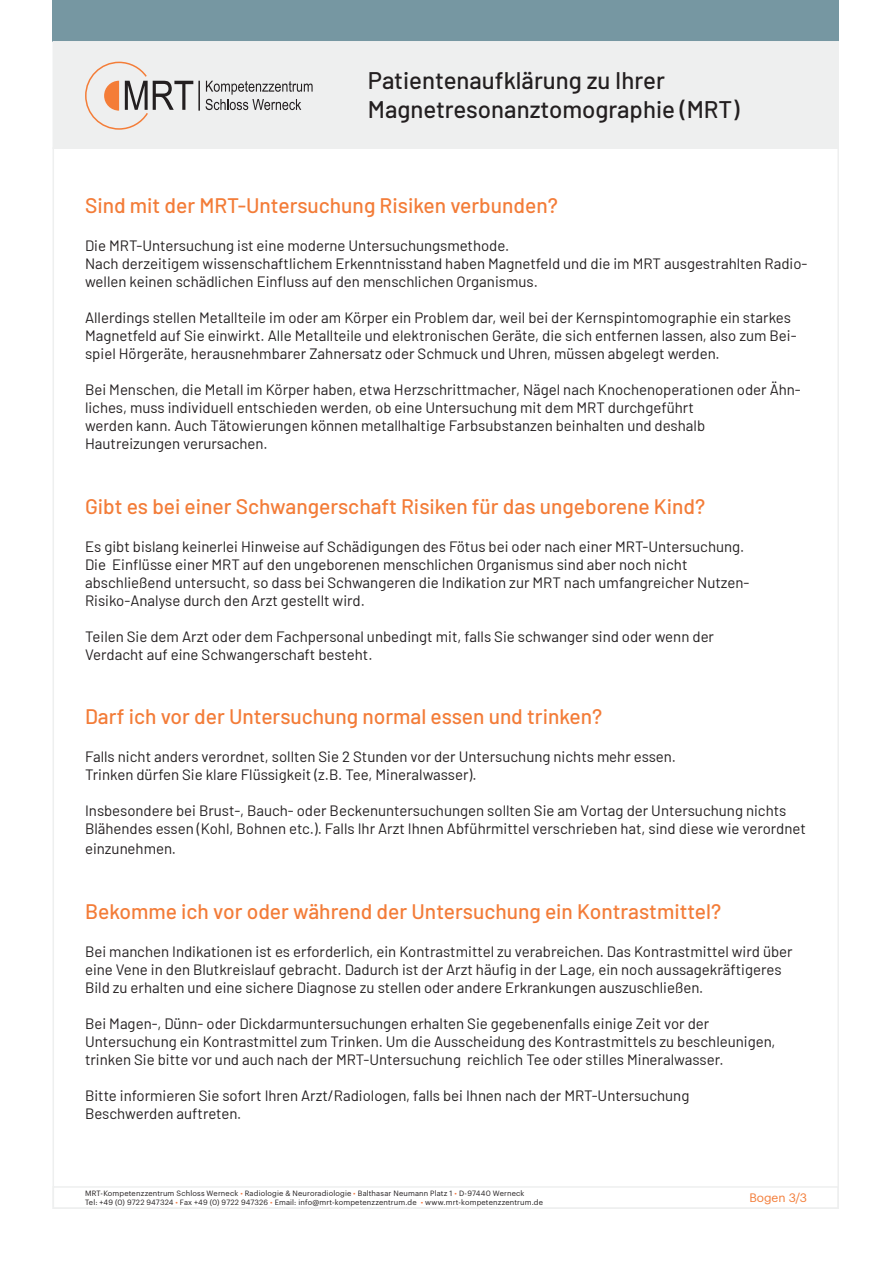
<style>
.page{position:relative;width:893px;height:1263px;background:#fff}
.page>*{position:absolute;margin:0;border:0;box-sizing:border-box;transform-origin:0 0}
.t1{font:500 24px "Barlow";color:#231f20}
.t2{font:500 21px "Barlow";color:#f37c38}
.t3{font:15px/18px "Barlow";color:#231f20}
.t4{font:12px "Graphik";color:#f37c38}
.t5{font:7.5px "Graphik";letter-spacing:.02em;color:#231f20}
.s1{color:#f47943}
</style>
<div class="page">
<div style="left:52px;top:1186px;width:787px;height:23px;border:2px solid #eeefef"></div>
<div style="left:52px;top:0;width:787px;height:42px;background:#7697a2"></div>
<div style="left:52px;top:41px;width:787px;height:108px;background:#eeefef"></div>
<svg style="left:85px;top:61px;width:108px;height:69px"></svg>
<svg style="left:206px;top:81px;width:107px;height:29px"></svg>
<hr style="left:198px;top:81px;width:2px;height:30px;background:#231f20">
<p class="t1" style="left:368px;top:63px;width:299px">Patientenaufklärung zu Ihrer</p>
<p class="t1" style="left:368px;top:92px;width:373px">Magnetresonanztomographie (MRT)</p>
<p class="t2" style="left:85px;top:190px;width:474px">Sind mit der MRT-Untersuchung Risiken verbunden?</p>
<p class="t3" style="left:85px;top:235px;width:426px">Die MRT-Untersuchung ist eine moderne Untersuchungsmethode.</p>
<p class="t3" style="left:85px;top:253px;width:724px">Nach derzeitigem wissenschaftlichem Erkenntnisstand haben Magnetfeld und die im MRT ausgestrahlten Radio&shy;wellen keinen schädlichen Einfluss auf den menschlichen Organismus.</p>
<p class="t3" style="left:85px;top:307px;width:713px">Allerdings stellen Metallteile im oder am Körper ein Problem dar, weil bei der Kernspintomographie ein starkes<br>Magnetfeld auf Sie einwirkt. Alle Metallteile und elektronischen Geräte, die sich entfernen lassen, also zum Bei&shy;spiel Hörgeräte, herausnehmbarer Zahnersatz oder Schmuck und Uhren, müssen abgelegt werden.</p>
<p class="t3" style="left:85px;top:379px;width:717px">Bei Menschen, die Metall im Körper haben, etwa Herzschrittmacher, Nägel nach Knochenoperationen oder Ähn&shy;liches, muss individuell entschieden werden, ob eine Untersuchung mit dem MRT durchgeführt</p>
<p class="t3" style="left:85px;top:415px;width:622px">werden kann. Auch Tätowierungen können metallhaltige Farbsubstanzen beinhalten und deshalb</p>
<p class="t3" style="left:85px;top:433px;width:184px">Hautreizungen verursachen.</p>
<p class="t2" style="left:85px;top:491px;width:622px">Gibt es bei einer Schwangerschaft Risiken für das ungeborene Kind?</p>
<p class="t3" style="left:85px;top:536px;width:661px">Es gibt bislang keinerlei Hinweise auf Schädigungen des Fötus bei oder nach einer MRT-Untersuchung.</p>
<p class="t3" style="left:85px;top:554px;width:604px">Die Einflüsse einer MRT auf den ungeborenen menschlichen Organismus sind aber noch nicht</p>
<p class="t3" style="left:85px;top:572px;width:666px">abschließend untersucht, so dass bei Schwangeren die Indikation zur MRT nach umfangreicher Nutzen-</p>
<p class="t3" style="left:85px;top:590px;width:281px">Risiko-Analyse durch den Arzt gestellt wird.</p>
<p class="t3" style="left:85px;top:626px;width:631px">Teilen Sie dem Arzt oder dem Fachpersonal unbedingt mit, falls Sie schwanger sind oder wenn der</p>
<p class="t3" style="left:85px;top:644px;width:289px">Verdacht auf eine Schwangerschaft besteht.</p>
<p class="t2" style="left:85px;top:701px;width:519px">Darf ich vor der Untersuchung normal essen und trinken?</p>
<p class="t3" style="left:85px;top:747px;width:592px">Falls nicht anders verordnet, sollten Sie 2 Stunden vor der Untersuchung nichts mehr essen.<br>Trinken dürfen Sie klare Flüssigkeit (z.B. Tee, Mineralwasser).</p>
<p class="t3" style="left:85px;top:801px;width:722px">Insbesondere bei Brust-, Bauch- oder Beckenuntersuchungen sollten Sie am Vortag der Untersuchung nichts<br>Blähendes essen (Kohl, Bohnen etc.). Falls Ihr Arzt Ihnen Abführmittel verschrieben hat, sind diese wie verordnet</p>
<p class="t3" style="left:85px;top:838px;width:92px">einzunehmen.</p>
<p class="t2" style="left:85px;top:896px;width:638px">Bekomme ich vor oder während der Untersuchung ein Kontrastmittel?</p>
<p class="t3" style="left:85px;top:941px;width:709px">Bei manchen Indikationen ist es erforderlich, ein Kontrastmittel zu verabreichen. Das Kontrastmittel wird über eine Vene in den Blutkreislauf gebracht. Dadurch ist der Arzt häufig in der Lage, ein noch aussagekräftigeres<br>Bild zu erhalten und eine sichere Diagnose zu stellen oder andere Erkrankungen auszuschließen.</p>
<p class="t3" style="left:85px;top:1013px;width:626px">Bei Magen-, Dünn- oder Dickdarmuntersuchungen erhalten Sie gegebenenfalls einige Zeit vor der</p>
<p class="t3" style="left:85px;top:1031px;width:692px">Untersuchung ein Kontrastmittel zum Trinken. Um die Ausscheidung des Kontrastmittels zu beschleunigen, trinken Sie bitte vor und auch nach der MRT-Untersuchung reichlich Tee oder stilles Mineralwasser.</p>
<p class="t3" style="left:85px;top:1085px;width:606px">Bitte informieren Sie sofort Ihren Arzt/Radiologen, falls bei Ihnen nach der MRT-Untersuchung</p>
<p class="t3" style="left:85px;top:1103px;width:158px">Beschwerden auftreten.</p>
<p class="t5" style="left:85px;top:1187px;width:441px">MRT-Kompetenzzentrum Schloss Werneck <span class="s1">•</span> Radiologie &amp; Neuroradiologie <span class="s1">•</span> Balthasar Neumann Platz 1 <span class="s1">•</span> D-97440 Werneck</p>
<p class="t5" style="left:85px;top:1196px;width:459px">Tel: +49 (0) 9722 947324 <span class="s1">•</span> Fax +49 (0) 9722 947326 <span class="s1">•</span> Email: info@mrt-kompetenzzentrum.de <span class="s1">•</span> www.mrt-kompetenzzentrum.de</p>
<p class="t4" style="left:749px;top:1188px;width:59px">Bogen 3/3</p>
</div>
